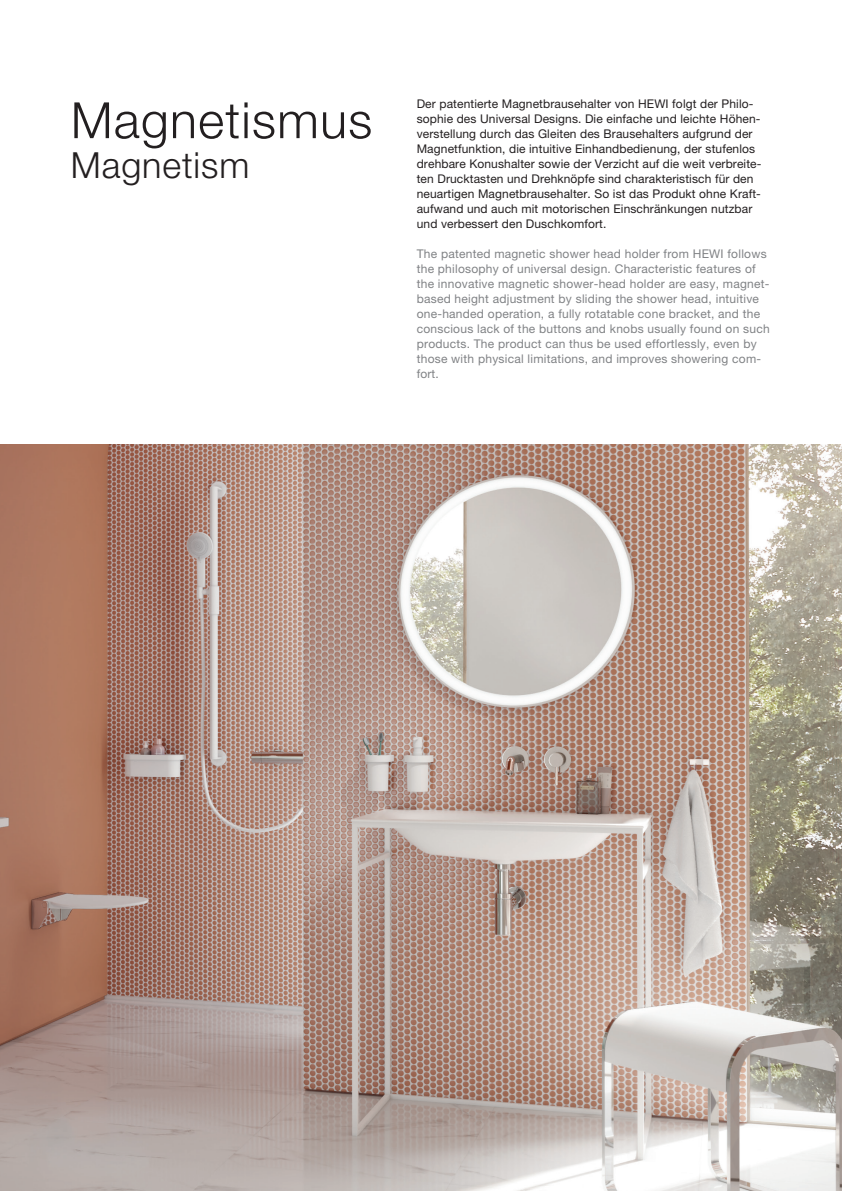
<style>
.page{position:relative;width:842px;height:1191px;background:#fff}
.page>*{position:absolute;margin:0;border:0;box-sizing:border-box;transform-origin:0 0}
.t1{font:300 50px "Helvetica Neue LT Pro";letter-spacing:.025em;color:#231f20}
.t2{font:300 36px "Helvetica Neue LT Pro";letter-spacing:.025em;color:#231f20}
.t3{font:12px/15px "Helvetica Neue LT Pro";letter-spacing:.01em;color:#231f20}
.t4{font:12px/15px "Helvetica Neue LT Pro";letter-spacing:.02em;color:#808285}
</style>
<div class="page">
<img style="left:0;top:444px;width:842px;height:747px">
<p class="t1" style="left:71px;top:90px;width:303px">Magnetismus</p>
<p class="t2" style="left:71px;top:143px;width:180px">Magnetism</p>
<p class="t3" style="left:417px;top:96px;width:346px">Der patentierte Magnetbrausehalter von HEWI folgt der Philo&shy;sophie des Universal Designs. Die einfache und leichte Höhen&shy;verstellung durch das Gleiten des Brausehalters aufgrund der Magnetfunktion, die intuitive Einhandbedienung, der stufenlos drehbare Konushalter sowie der Verzicht auf die weit verbreite&shy;ten Drucktasten und Drehknöpfe sind charakteristisch für den neuartigen Magnetbrausehalter. So ist das Produkt ohne Kraft&shy;aufwand und auch mit motorischen Einschränkungen nutzbar und verbessert den Duschkomfort.</p>
<p class="t4" style="left:417px;top:246px;width:354px">The patented magnetic shower head holder from HEWI follows the philosophy of universal design. Characteristic features of the innovative magnetic shower-head holder are easy, magnet&shy;based height adjustment by sliding the shower head, intuitive one-handed operation, a fully rotatable cone bracket, and the conscious lack of the buttons and knobs usually found on such products. The product can thus be used effortlessly, even by those with physical limitations, and improves showering com&shy;fort.</p>
</div>
